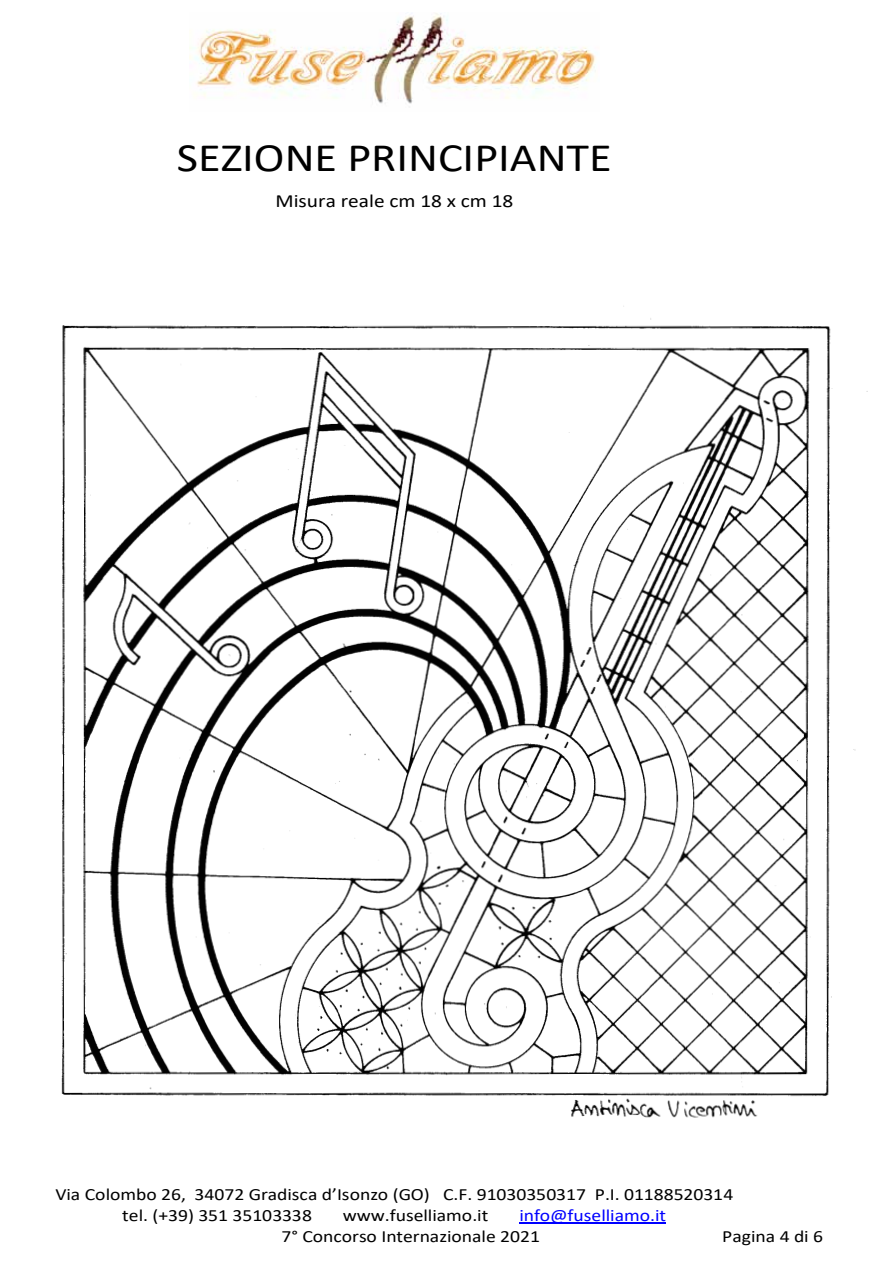
<style>
.page{position:relative;width:893px;height:1263px;background:#fff}
.page>*{position:absolute;margin:0;border:0;box-sizing:border-box;transform-origin:0 0}
.t1{font:40.5px "Calibri";color:#000;scale:1.15 1}
.t2{font:18.6px "Calibri";color:#000;scale:1.15 1}
.t3{font:17.1px/20.9px "Calibri";color:#000;scale:1.15 1}
.t4{font:17.1px "Calibri";color:#00f;scale:1.15 1}
</style>
<div class="page">
<img style="left:189px;top:13px;width:407px;height:91px">
<hr style="left:519px;top:1222px;width:147px;height:1px;background:#00f">
<img style="left:61px;top:306px;width:807px;height:812px">
<h1 class="t1" style="left:177px;top:129px;width:380px">SEZIONE PRINCIPIANTE</h1>
<p class="t2" style="left:275px;top:188px;width:208px">Misura reale cm 18 x cm 18</p>
<p class="t3" style="left:122px;top:1183px;width:533px;text-indent:-67px">Via Colombo 26, 34072 Gradisca d’Isonzo (GO) C.F. 91030350317 P.I. 01188520314 tel. (+39) 351 35103338</p>
<p class="t3" style="left:343px;top:1204px;width:128px">www.fuselliamo.it</p>
<p class="t4" style="left:519px;top:1203px;width:129px">info@fuselliamo.it</p>
<p class="t3" style="left:281px;top:1225px;width:226px">7° Concorso Internazionale 2021</p>
<p class="t3" style="left:722px;top:1225px;width:89px">Pagina 4 di 6</p>
</div>
